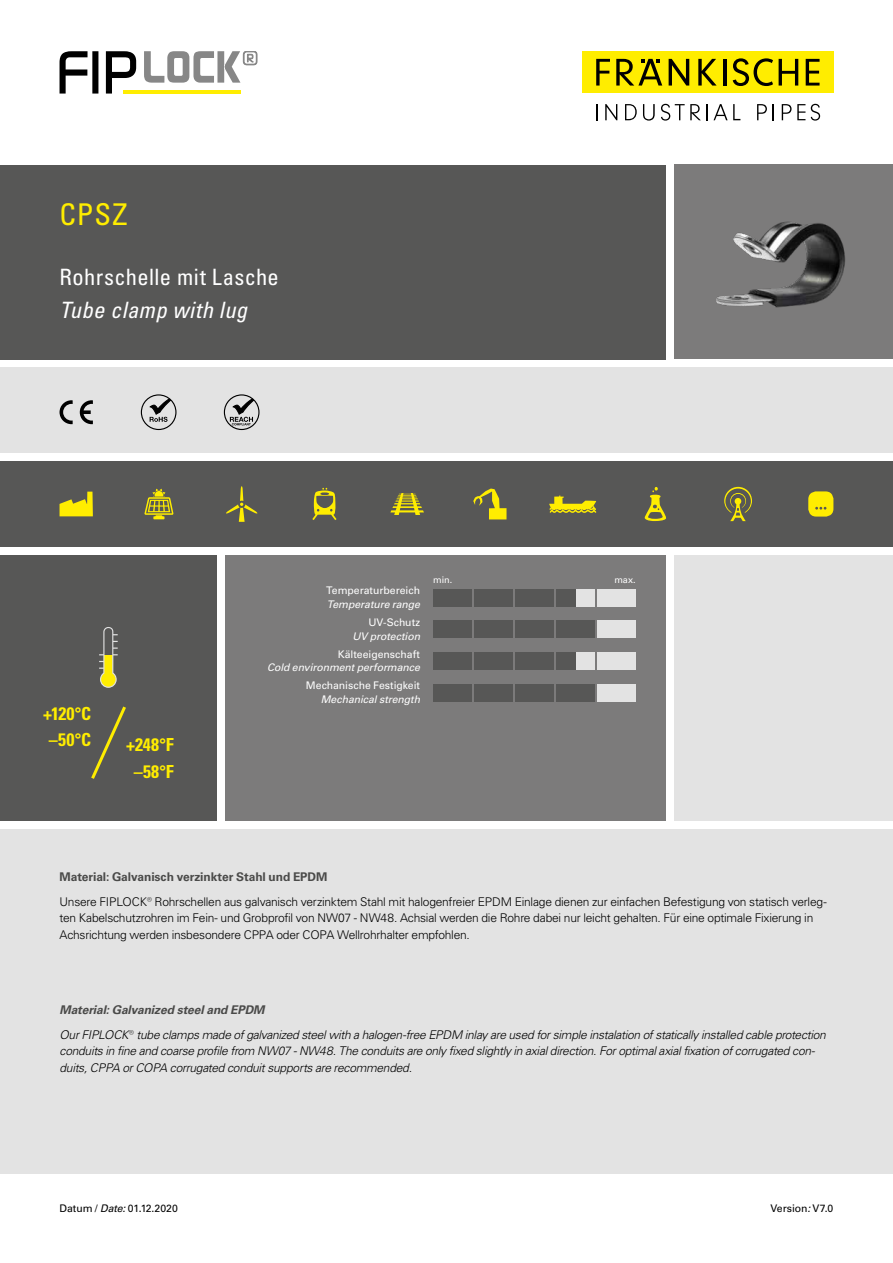
<style>
.page{position:relative;width:893px;height:1263px;background:#fff}
.page>*{position:absolute;margin:0;border:0;box-sizing:border-box;transform-origin:0 0}
.t1{font:condensed 30px "Univers LT Pro";color:#ffed00}
.t2{font:condensed 22.5px "Univers LT Pro";letter-spacing:.015em;color:#fff}
.t3{font:italic condensed 22.5px "Univers LT Pro";letter-spacing:.015em;color:#fff}
.t4{font:700 condensed 18px/26.5px "Univers LT Pro";letter-spacing:.01em;color:#ffed00;text-align:center}
.t5{font:italic 300 12px/16.5px "Univers LT Pro 45";letter-spacing:-.025em;color:#000}
.t6{font:300 12px/16.5px "Univers LT Pro 45";letter-spacing:-.02em;color:#000}
.t7{font:700 12px "Univers LT Pro 65";letter-spacing:-.005em;color:#4a4a49}
.t8{font:italic 700 12px "Univers LT Pro 65";letter-spacing:-.01em;color:#4a4a49}
.t9{font:italic 10.5px "Univers LT Pro 55";letter-spacing:-.01em;color:#fff}
.t10{font:10.5px "Univers LT Pro 55 Roman";letter-spacing:-.005em;color:#fff}
.t11{font:10.5px "Univers LT Pro 55 Roman";letter-spacing:-.005em;color:#000}
.t12{font:9.15px "Univers LT Pro 55 Roman";letter-spacing:-.005em;color:#fff}
.s1{font-family:"Univers LT Pro 55";font-style:italic}
</style>
<div class="page">
<div style="left:0;top:368px;width:893px;height:85px;background:#e3e3e3"></div>
<div style="left:0;top:165px;width:665px;height:194px;background:#575756"></div>
<div style="left:674px;top:165px;width:219px;height:194px;background:#7c7b7b"></div>
<div style="left:0;top:829px;width:893px;height:345px;background:#e3e3e3"></div>
<div style="left:674px;top:555px;width:219px;height:266px;background:#e3e3e3"></div>
<div style="left:0;top:555px;width:217px;height:266px;background:#575756"></div>
<div style="left:225px;top:555px;width:440px;height:266px;background:#7c7b7b"></div>
<div style="left:0;top:461px;width:893px;height:85px;background:#575756"></div>
<div style="left:582px;top:51px;width:251px;height:42px;background:#ffed00"></div>
<svg style="left:596px;top:59px;width:14px;height:27px"></svg>
<svg style="left:616px;top:59px;width:46px;height:27px"></svg>
<svg style="left:669px;top:59px;width:20px;height:27px"></svg>
<svg style="left:698px;top:59px;width:19px;height:27px"></svg>
<hr style="left:723px;top:59px;width:3px;height:27px;background:#000">
<svg style="left:733px;top:58px;width:40px;height:28px"></svg>
<svg style="left:779px;top:59px;width:19px;height:27px"></svg>
<svg style="left:806px;top:59px;width:13px;height:27px"></svg>
<svg style="left:596px;top:104px;width:2px;height:16px"></svg>
<svg style="left:605px;top:104px;width:12px;height:16px"></svg>
<svg style="left:625px;top:104px;width:12px;height:16px"></svg>
<svg style="left:643px;top:104px;width:12px;height:17px"></svg>
<svg style="left:707px;top:104px;width:33px;height:16px"></svg>
<svg style="left:757px;top:104px;width:10px;height:16px"></svg>
<svg style="left:773px;top:104px;width:1px;height:16px"></svg>
<svg style="left:782px;top:104px;width:9px;height:16px"></svg>
<svg style="left:797px;top:104px;width:8px;height:16px"></svg>
<svg style="left:661px;top:104px;width:40px;height:17px"></svg>
<svg style="left:811px;top:104px;width:9px;height:17px"></svg>
<svg style="left:144px;top:51px;width:113px;height:32px"></svg>
<svg style="left:60px;top:51px;width:76px;height:43px"></svg>
<hr style="left:123px;top:90px;width:118px;height:4px;background:#ffed00">
<svg style="left:724px;top:487px;width:28px;height:34px"></svg>
<svg style="left:312px;top:488px;width:25px;height:32px"></svg>
<svg style="left:144px;top:489px;width:29px;height:30px"></svg>
<svg style="left:60px;top:492px;width:33px;height:24px"></svg>
<svg style="left:390px;top:493px;width:34px;height:22px"></svg>
<svg style="left:473px;top:488px;width:33px;height:31px"></svg>
<svg style="left:808px;top:491px;width:25px;height:26px"></svg>
<svg style="left:644px;top:487px;width:22px;height:34px"></svg>
<svg style="left:226px;top:486px;width:32px;height:36px"></svg>
<svg style="left:549px;top:495px;width:48px;height:18px"></svg>
<svg style="left:80px;top:400px;width:13px;height:24px"></svg>
<svg style="left:60px;top:400px;width:13px;height:24px"></svg>
<svg style="left:224px;top:395px;width:35px;height:34px"></svg>
<svg style="left:230px;top:395px;width:28px;height:30px"></svg>
<div style="left:224px;top:394px;width:36px;height:36px;border:1px solid #000;border-radius:50%"></div>
<div style="left:141px;top:394px;width:35px;height:36px;border:1px solid #000;border-radius:50%"></div>
<svg style="left:148px;top:395px;width:28px;height:27px"></svg>
<img style="left:716px;top:221px;width:129px;height:87px">
<svg style="left:91px;top:706px;width:35px;height:73px"></svg>
<svg style="left:99px;top:627px;width:19px;height:61px"></svg>
<div style="left:433px;top:684px;width:19px;height:17px;background:#575756"></div>
<div style="left:452px;top:684px;width:20px;height:17px;background:#575756"></div>
<div style="left:474px;top:684px;width:19px;height:17px;background:#575756"></div>
<div style="left:493px;top:684px;width:20px;height:17px;background:#575756"></div>
<div style="left:515px;top:684px;width:19px;height:17px;background:#575756"></div>
<div style="left:534px;top:684px;width:20px;height:17px;background:#575756"></div>
<div style="left:556px;top:684px;width:20px;height:17px;background:#575756"></div>
<div style="left:576px;top:684px;width:19px;height:17px;background:#575756"></div>
<div style="left:597px;top:684px;width:20px;height:17px;background:#e3e3e3"></div>
<div style="left:617px;top:684px;width:19px;height:17px;background:#e3e3e3"></div>
<div style="left:433px;top:589px;width:19px;height:17px;background:#575756"></div>
<div style="left:576px;top:589px;width:19px;height:17px;background:#e3e3e3"></div>
<div style="left:556px;top:589px;width:20px;height:17px;background:#575756"></div>
<div style="left:452px;top:589px;width:20px;height:17px;background:#575756"></div>
<div style="left:474px;top:589px;width:19px;height:17px;background:#575756"></div>
<div style="left:493px;top:589px;width:20px;height:17px;background:#575756"></div>
<div style="left:515px;top:589px;width:19px;height:17px;background:#575756"></div>
<div style="left:534px;top:589px;width:20px;height:17px;background:#575756"></div>
<div style="left:597px;top:589px;width:20px;height:17px;background:#e3e3e3"></div>
<div style="left:617px;top:589px;width:19px;height:17px;background:#e3e3e3"></div>
<div style="left:433px;top:620px;width:19px;height:18px;background:#575756"></div>
<div style="left:556px;top:620px;width:20px;height:18px;background:#575756"></div>
<div style="left:452px;top:620px;width:20px;height:18px;background:#575756"></div>
<div style="left:474px;top:620px;width:19px;height:18px;background:#575756"></div>
<div style="left:493px;top:620px;width:20px;height:18px;background:#575756"></div>
<div style="left:515px;top:620px;width:19px;height:18px;background:#575756"></div>
<div style="left:534px;top:620px;width:20px;height:18px;background:#575756"></div>
<div style="left:576px;top:620px;width:19px;height:18px;background:#575756"></div>
<div style="left:597px;top:620px;width:20px;height:18px;background:#e3e3e3"></div>
<div style="left:617px;top:620px;width:19px;height:18px;background:#e3e3e3"></div>
<div style="left:433px;top:652px;width:19px;height:18px;background:#575756"></div>
<div style="left:576px;top:652px;width:19px;height:18px;background:#e3e3e3"></div>
<div style="left:556px;top:652px;width:20px;height:18px;background:#575756"></div>
<div style="left:452px;top:652px;width:20px;height:18px;background:#575756"></div>
<div style="left:474px;top:652px;width:19px;height:18px;background:#575756"></div>
<div style="left:493px;top:652px;width:20px;height:18px;background:#575756"></div>
<div style="left:515px;top:652px;width:19px;height:18px;background:#575756"></div>
<div style="left:534px;top:652px;width:20px;height:18px;background:#575756"></div>
<div style="left:597px;top:652px;width:20px;height:18px;background:#e3e3e3"></div>
<div style="left:617px;top:652px;width:19px;height:18px;background:#e3e3e3"></div>
<h1 class="t1" style="left:60px;top:196px;width:70px">CPSZ</h1>
<h2 class="t2" style="left:60px;top:263px;width:221px">Rohrschelle mit Lasche</h2>
<h2 class="t3" style="left:60px;top:296px;width:189px">Tube clamp with lug</h2>
<h3 class="t4" style="left:43px;top:700px;width:49px">+120°C –50°C</h3>
<h3 class="t4" style="left:126px;top:731px;width:49px">+248°F –58°F</h3>
<p class="t10" style="left:326px;top:583px;width:95px">Temperaturbereich</p>
<p class="t9" style="left:327px;top:597px;width:95px">Temperature range</p>
<p class="t10" style="left:368px;top:615px;width:53px">UV-Schutz</p>
<p class="t9" style="left:353px;top:629px;width:69px">UV protection</p>
<p class="t10" style="left:338px;top:647px;width:84px">Kälteeigenschaft</p>
<p class="t9" style="left:267px;top:660px;width:154px">Cold environment performance</p>
<p class="t10" style="left:306px;top:678px;width:116px">Mechanische Festigkeit</p>
<p class="t9" style="left:321px;top:692px;width:101px">Mechanical strength</p>
<p class="t12" style="left:433px;top:573px;width:21px">min.</p>
<p class="t12" style="left:614px;top:573px;width:23px">max.</p>
<p class="t7" style="left:60px;top:868px;width:269px">Material: Galvanisch verzinkter Stahl und EPDM</p>
<p class="t6" style="left:60px;top:893px;width:769px">Unsere FIPLOCK® Rohrschellen aus galvanisch verzinktem Stahl mit halogenfreier EPDM Einlage dienen zur einfachen Befestigung von statisch verleg&shy;ten Kabelschutzrohren im Fein- und Grobprofil von NW07 - NW48. Achsial werden die Rohre dabei nur leicht gehalten. Für eine optimale Fixierung in<br>Achsrichtung werden insbesondere CPPA oder COPA Wellrohrhalter empfohlen.</p>
<p class="t8" style="left:60px;top:1001px;width:207px">Material: Galvanized steel and EPDM</p>
<p class="t5" style="left:60px;top:1026px;width:768px">Our FIPLOCK® tube clamps made of galvanized steel with a halogen-free EPDM inlay are used for simple instalation of statically installed cable protection conduits in fine and coarse profile from NW07 - NW48. The conduits are only fixed slightly in axial direction. For optimal axial fixation of corrugated con&shy;duits, CPPA or COPA corrugated conduit supports are recommended.</p>
<p class="t11" style="left:60px;top:1201px;width:120px">Datum / <span class="s1">Date:</span> 01.12.2020</p>
<p class="t11" style="left:770px;top:1201px;width:64px">Version<span class="s1">:</span> V7.0</p>
</div>
